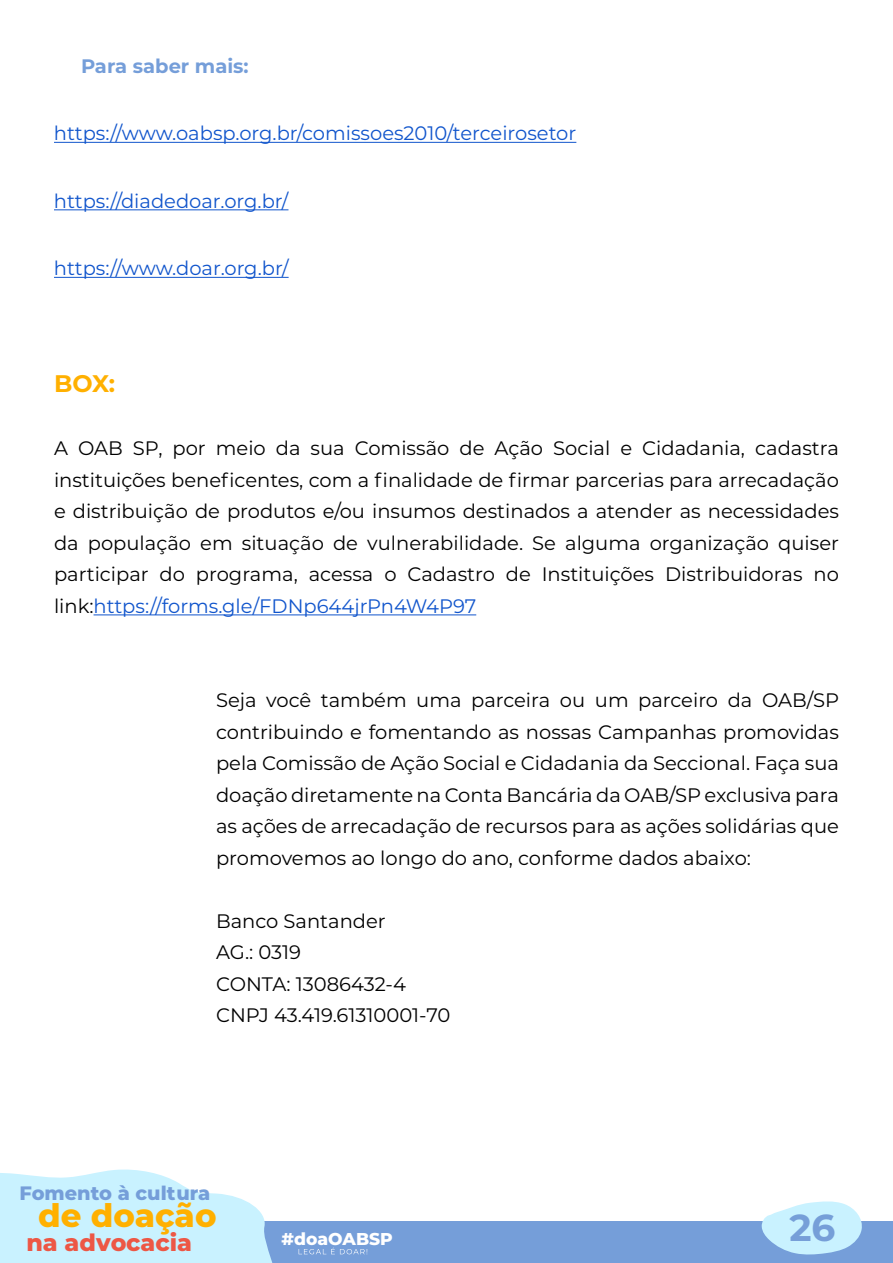
<style>
.page{position:relative;width:893px;height:1263px;background:#fff}
.page>*{position:absolute;margin:0;border:0;box-sizing:border-box;transform-origin:0 0}
.t1{font:700 37.5px "Montserrat";color:#769fd8}
.t2{font:800 32.25px "Montserrat";color:#ffb000}
.t3{font:700 24px "Montserrat";color:#ffb000}
.t4{font:800 23.7px "Montserrat";color:#ed5745}
.t5{font:19.5px/31.5px "Montserrat";color:#000;text-align:justify}
.t6{font:19.5px "Montserrat";color:#15c}
.t7{font:700 19.5px "Montserrat";color:#759ed9}
.t8{font:800 19.35px "Montserrat";color:#759ed9}
.t9{font:800 17.1px "Montserrat";color:#fff}
.s1{color:#15c}
</style>
<div class="page">
<div style="left:142px;top:1221px;width:750px;height:42px;background:#759ed9"></div>
<svg style="left:0;top:1169px;width:273px;height:94px;background:#d0f3fe"></svg>
<svg style="left:299px;top:1248px;width:69px;height:6px"></svg>
<svg style="left:761px;top:1201px;width:101px;height:54px"></svg>
<hr style="left:54px;top:142px;width:522px;height:1px;background:#15c">
<hr style="left:54px;top:209px;width:234px;height:1px;background:#15c">
<hr style="left:54px;top:277px;width:235px;height:1px;background:#15c">
<hr style="left:94px;top:614px;width:382px;height:1px;background:#15c">
<p class="t7" style="left:81px;top:52px;width:169px">Para saber mais:</p>
<p class="t6" style="left:54px;top:120px;width:524px">https://www.oabsp.org.br/comissoes2010/terceirosetor</p>
<p class="t6" style="left:54px;top:188px;width:236px">https://diadedoar.org.br/</p>
<p class="t6" style="left:54px;top:255px;width:236px">https://www.doar.org.br/</p>
<p class="t3" style="left:54px;top:367px;width:63px">BOX:</p>
<p class="t5" style="left:54px;top:432px;width:786px">A OAB SP, por meio da sua Comissão de Ação Social e Cidadania, cadastra instituições beneficentes, com a finalidade de firmar parcerias para arrecadação e distribuição de produtos e/ou insumos destinados a atender as necessidades da população em situação de vulnerabilidade. Se alguma organização quiser participar do programa, acessa o Cadastro de Instituições Distribuidoras no link:<span class="s1">https://forms.gle/FDNp644jrPn4W4P97</span></p>
<p class="t5" style="left:216px;top:684px;width:624px">Seja você também uma parceira ou um parceiro da OAB/SP contribuindo e fomentando as nossas Campanhas promovidas pela Comissão de Ação Social e Cidadania da Seccional. Faça sua doação diretamente na Conta Bancária da OAB/SP exclusiva para as ações de arrecadação de recursos para as ações solidárias que promovemos ao longo do ano, conforme dados abaixo:</p>
<p class="t5" style="left:216px;top:904px;width:236px;text-align:left">Banco Santander<br>AG.: 0319<br>CONTA: 13086432-4<br>CNPJ 43.419.61310001-70</p>
<p class="t8" style="left:20px;top:1178px;width:192px">Fomento à cultura</p>
<h2 class="t2" style="left:38px;top:1192px;width:180px">de doação</h2>
<p class="t4" style="left:26px;top:1225px;width:167px">na advocacia</p>
<p class="t9" style="left:282px;top:1226px;width:113px">#doaOABSP</p>
<h1 class="t1" style="left:789px;top:1201px;width:47px">26</h1>
</div>
